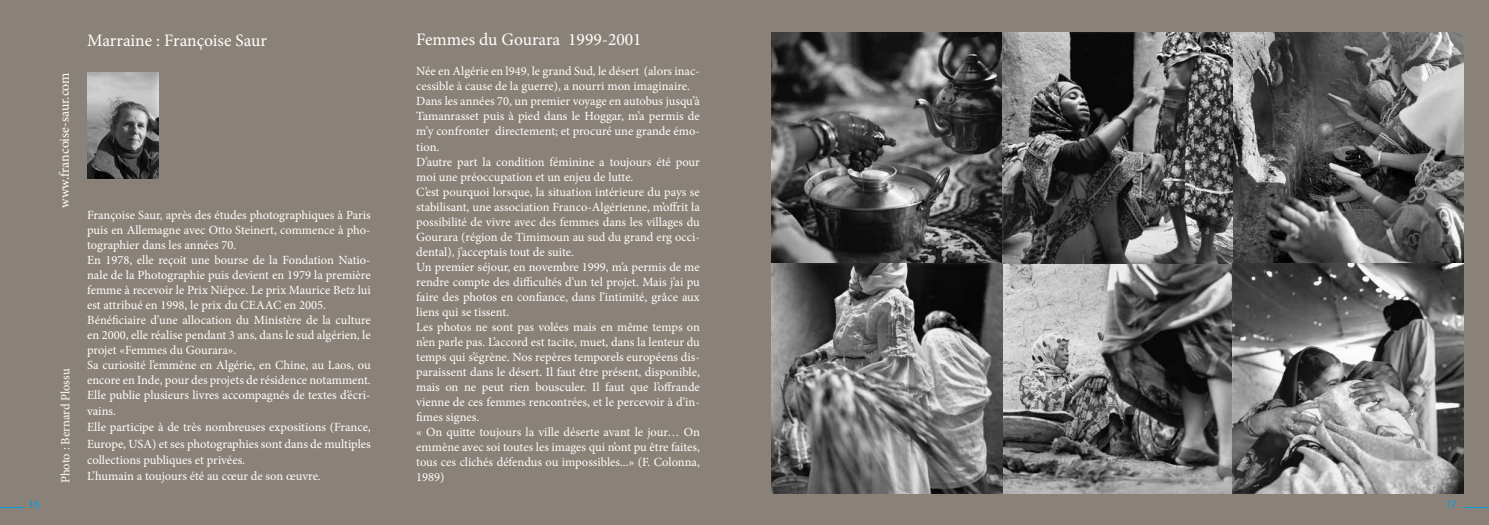
<style>
.page{position:relative;width:1489px;height:525px;background:#fff}
.page>*{position:absolute;margin:0;border:0;box-sizing:border-box;transform-origin:0 0}
.t1{font:17.5px "Minion Pro";color:#fff}
.t2{font:13.75px "Minion Pro";color:#fff}
.t3{font:12.5px/15px "Minion Pro";color:#fff}
.t4{font:11.25px "Myriad Pro";color:#009ee0}
</style>
<div class="page">
<div style="left:0;top:0;width:1488px;height:524px;background:#8a8279"></div>
<img style="left:772px;top:33px;width:690px;height:460px">
<img style="left:87px;top:72px;width:71px;height:107px">
<svg style="left:0;top:507px;width:25px;height:1px"></svg>
<svg style="left:1464px;top:507px;width:24px;height:1px"></svg>
<p class="t2" style="left:55px;top:207px;width:137px;rotate:-90deg">www.francoise-saur.com</p>
<p class="t3" style="left:58px;top:483px;width:116px;rotate:-90deg">Photo : Bernard Plossu</p>
<h1 class="t1" style="left:87px;top:28px;width:181px">Marraine : Françoise Saur</h1>
<p class="t3" style="left:87px;top:207px;width:285px">Françoise Saur, après des études photographiques à Paris puis en Allemagne avec Otto Steinert, commence à pho&shy;tographier dans les années 70.<br>En 1978, elle reçoit une bourse de la Fondation Natio&shy;nale de la Photographie puis devient en 1979 la première femme à recevoir le Prix Niépce. Le prix Maurice Betz lui est attribué en 1998, le prix du CEAAC en 2005.<br>Bénéficiaire d’une allocation du Ministère de la culture en 2000, elle réalise pendant 3 ans, dans le sud algérien, le projet «Femmes du Gourara».<br>Sa curiosité l’emmène en Algérie, en Chine, au Laos, ou encore en Inde, pour des projets de résidence notamment.<br>Elle publie plusieurs livres accompagnés de textes d’écri-</p>
<p class="t3" style="left:87px;top:403px;width:285px;line-height:16.2px">vains.<br>Elle participe à de très nombreuses expositions (France, Europe, USA) et ses photographies sont dans de multiples collections publiques et privées.<br>L’humain a toujours été au cœur de son œuvre.</p>
<h1 class="t1" style="left:416px;top:28px;width:227px">Femmes du Gourara 1999-2001</h1>
<p class="t3" style="left:416px;top:64px;width:285px">Née en Algérie en l949, le grand Sud, le désert (alors inac&shy;cessible à cause de la guerre), a nourri mon imaginaire.<br>Dans les années 70, un premier voyage en autobus jusqu’à Tamanrasset puis à pied dans le Hoggar, m’a permis de m’y confronter directement; et procuré une grande émo&shy;tion.<br>D’autre part la condition féminine a toujours été pour moi une préoccupation et un enjeu de lutte.<br>C’est pourquoi lorsque, la situation intérieure du pays se stabilisant, une association Franco-Algérienne, m’offrit la possibilité de vivre avec des femmes dans les villages du Gourara (région de Timimoun au sud du grand erg occi&shy;dental), j’acceptais tout de suite.<br>Un premier séjour, en novembre 1999, m’a permis de me rendre compte des difficultés d’un tel projet. Mais j’ai pu faire des photos en confiance, dans l’intimité, grâce aux liens qui se tissent.<br>Les photos ne sont pas volées mais en même temps on n’en parle pas. L’accord est tacite, muet, dans la lenteur du temps qui s’égrène. Nos repères temporels européens dis&shy;paraissent dans le désert. Il faut être présent, disponible, mais on ne peut rien bousculer. Il faut que l’offrande vienne de ces femmes rencontrées, et le percevoir à d’in&shy;fimes signes.<br>« On quitte toujours la ville déserte avant le jour… On emmène avec soi toutes les images qui n’ont pu être faites, tous ces clichés défendus ou impossibles...» (F. Colonna, 1989)</p>
<p class="t4" style="left:28px;top:497px;width:13px">16</p>
<p class="t4" style="left:1445px;top:497px;width:13px">17</p>
</div>
